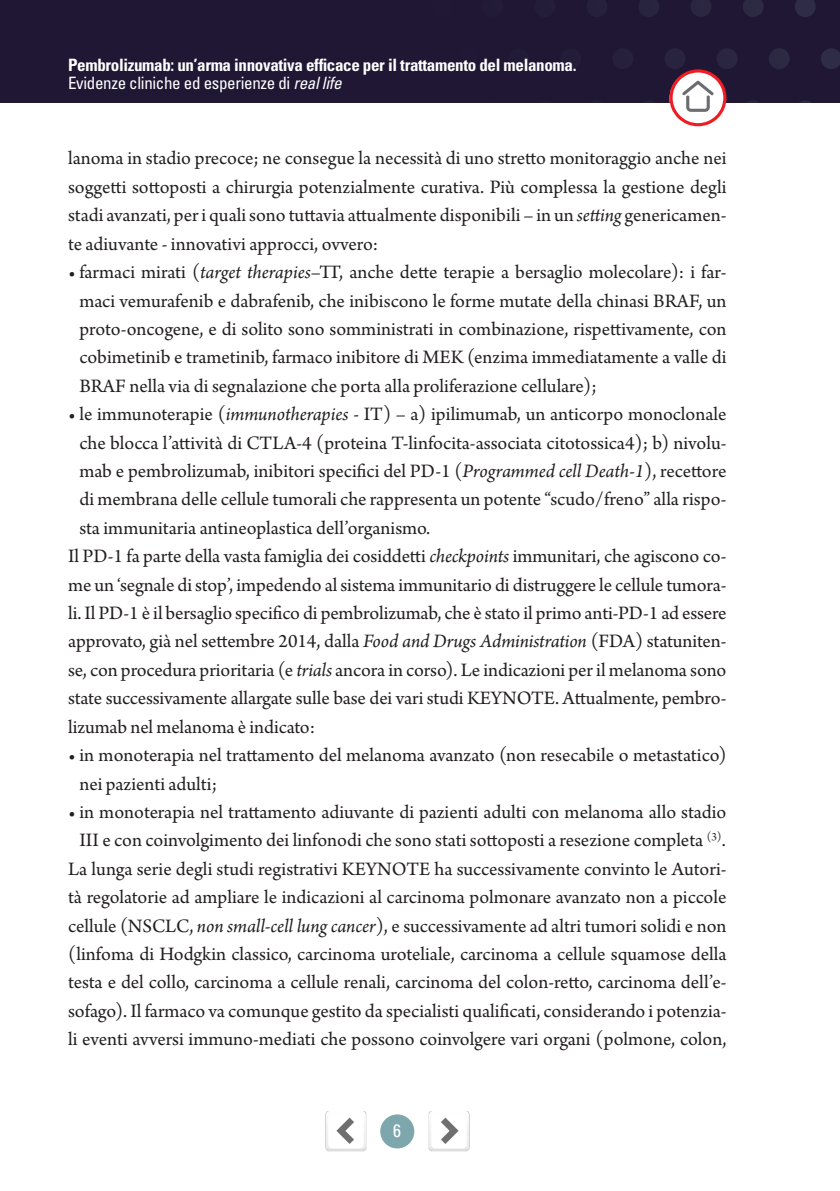
<style>
.page{position:relative;width:840px;height:1191px;background:#fff}
.page>*{position:absolute;margin:0;border:0;box-sizing:border-box;transform-origin:0 0}
.Testo_generale{font:20px/28.4px "Arno Pro";letter-spacing:-.005em;color:#231f20;text-align:justify}
.t1{font:condensed 18px "Univers";color:#fff}
.t2{font:700 condensed 17px "Univers LT Std";letter-spacing:-.02em;color:#fff}
.t3{font:condensed 17px "Univers LT Std";letter-spacing:-.02em;color:#fff}
.s1{font-style:italic}
</style>
<div class="page">
<div style="left:380px;top:1114px;width:34px;height:34px;background:#7da7ad;border-radius:50%"></div>
<div style="left:0;top:0;width:839px;height:102px;background:#201734"></div>
<svg style="left:795px;top:0;width:20px;height:17px"></svg>
<svg style="left:743px;top:0;width:20px;height:17px"></svg>
<svg style="left:691px;top:0;width:20px;height:17px"></svg>
<svg style="left:639px;top:0;width:20px;height:17px"></svg>
<img style="left:428px;top:1111px;width:41px;height:40px">
<img style="left:325px;top:1111px;width:41px;height:40px">
<svg style="left:482px;top:48px;width:357px;height:78px"></svg>
<p class="t2" style="left:68px;top:54px;width:509px">Pembrolizumab: un’arma innovativa efficace per il trattamento del melanoma.</p>
<p class="t3" style="left:68px;top:72px;width:275px">Evidenze cliniche ed esperienze di <span class="s1">real life</span></p>
<p class="Testo_generale" style="left:68px;top:145px;width:659px">lanoma in stadio precoce; ne consegue la necessità di uno stretto monitoraggio anche nei soggetti sottoposti a chirurgia potenzialmente curativa. Più complessa la gestione degli stadi avanzati, per i quali sono tuttavia attualmente disponibili – in un <span class="s1">setting</span> genericamen&shy;te adiuvante - innovativi approcci, ovvero:</p>
<p class="Testo_generale" style="left:79px;top:259px;width:648px;text-indent:-11px">• farmaci mirati (<span class="s1">target therapies</span>–TT, anche dette terapie a bersaglio molecolare): i far&shy;maci vemurafenib e dabrafenib, che inibiscono le forme mutate della chinasi BRAF, un proto-oncogene, e di solito sono somministrati in combinazione, rispettivamente, con cobimetinib e trametinib, farmaco inibitore di MEK (enzima immediatamente a valle di BRAF nella via di segnalazione che porta alla proliferazione cellulare);</p>
<p class="Testo_generale" style="left:79px;top:401px;width:648px;text-indent:-11px">• le immunoterapie (<span class="s1">immunotherapies</span> - IT) – a) ipilimumab, un anticorpo monoclonale che blocca l’attività di CTLA-4 (proteina T-linfocita-associata citotossica4); b) nivolu&shy;mab e pembrolizumab, inibitori specifici del PD-1 (<span class="s1">Programmed cell Death-1</span>), recettore di membrana delle cellule tumorali che rappresenta un potente “scudo/freno” alla rispo&shy;sta immunitaria antineoplastica dell’organismo.</p>
<p class="Testo_generale" style="left:68px;top:543px;width:659px">Il PD-1 fa parte della vasta famiglia dei cosiddetti <span class="s1">checkpoints</span> immunitari, che agiscono co&shy;me un ‘segnale di stop’, impedendo al sistema immunitario di distruggere le cellule tumora&shy;li. Il PD-1 è il bersaglio specifico di pembrolizumab, che è stato il primo anti-PD-1 ad essere approvato, già nel settembre 2014, dalla <span class="s1">Food and Drugs Administration</span> (FDA) statuniten&shy;se, con procedura prioritaria (e <span class="s1">trials</span> ancora in corso). Le indicazioni per il melanoma sono state successivamente allargate sulle base dei vari studi KEYNOTE. Attualmente, pembro&shy;lizumab nel melanoma è indicato:</p>
<p class="Testo_generale" style="left:79px;top:742px;width:648px;text-indent:-11px">• in monoterapia nel trattamento del melanoma avanzato (non resecabile o metastatico) nei pazienti adulti;</p>
<p class="Testo_generale" style="left:68px;top:798px;width:659px;text-align:center">• in monoterapia nel trattamento adiuvante di pazienti adulti con melanoma allo stadio<br>III e con coinvolgimento dei linfonodi che sono stati sottoposti a resezione completa <sup>(3)</sup>.</p>
<p class="Testo_generale" style="left:68px;top:855px;width:659px">La lunga serie degli studi registrativi KEYNOTE ha successivamente convinto le Autori&shy;tà regolatorie ad ampliare le indicazioni al carcinoma polmonare avanzato non a piccole cellule (NSCLC, <span class="s1">non small-cell lung cancer</span>), e successivamente ad altri tumori solidi e non (linfoma di Hodgkin classico, carcinoma uroteliale, carcinoma a cellule squamose della testa e del collo, carcinoma a cellule renali, carcinoma del colon-retto, carcinoma dell’e&shy;sofago). Il farmaco va comunque gestito da specialisti qualificati, considerando i potenzia&shy;li eventi avversi immuno-mediati che possono coinvolgere vari organi (polmone, colon,</p>
<p class="t1" style="left:393px;top:1119px;width:9px">6</p>
</div>
